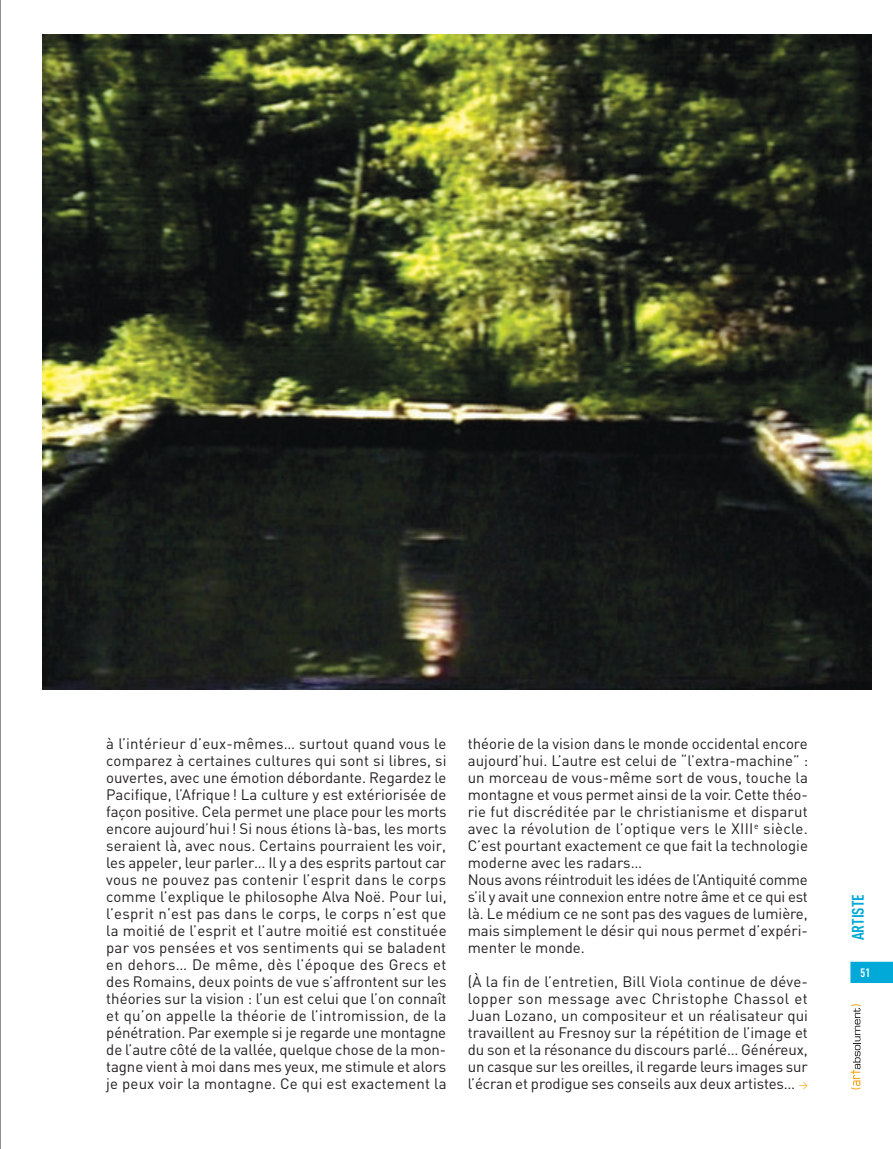
<style>
.page{position:relative;width:893px;height:1149px;background:#fff}
.page>*{position:absolute;margin:0;border:0;box-sizing:border-box;transform-origin:0 0}
.t1{font:700 16.5px "DIN Cond";color:#00a9d7}
.t2{font:15px/17px "DIN";color:#231f20;text-align:justify}
.t3{font:700 12px "DIN Cond";color:#fff}
.t4{font:9px "DIN";color:#f9a51b}
</style>
<div class="page">
<div style="left:850px;top:961px;width:43px;height:21px;background:#00a9d7"></div>
<svg style="left:850px;top:1004px;width:11px;height:85px"></svg>
<img style="left:43px;top:34px;width:829px;height:654px">
<hr style="left:0;top:0;width:1px;height:1148px;background:#231f20">
<p class="t2" style="left:106px;top:736px;width:342px">à l’intérieur d’eux-mêmes… surtout quand vous le comparez à certaines cultures qui sont si libres, si ouvertes, avec une émotion débordante. Regardez le Pacifique, l’Afrique ! La culture y est extériorisée de façon positive. Cela permet une place pour les morts encore aujourd’hui ! Si nous étions là-bas, les morts seraient là, avec nous. Certains pourraient les voir, les appeler, leur parler… Il y a des esprits partout car vous ne pouvez pas contenir l’esprit dans le corps comme l’explique le philosophe Alva Noë. Pour lui, l’esprit n’est pas dans le corps, le corps n’est que la moitié de l’esprit et l’autre moitié est constituée par vos pensées et vos sentiments qui se baladent en dehors… De même, dès l’époque des Grecs et des Romains, deux points de vue s’affrontent sur les théories sur la vision : l’un est celui que l’on connaît et qu’on appelle la théorie de l’intromission, de la pénétration. Par exemple si je regarde une montagne de l’autre côté de la vallée, quelque chose de la mon&shy;tagne vient à moi dans mes yeux, me stimule et alors je peux voir la montagne. Ce qui est exactement la</p>
<p class="t2" style="left:468px;top:736px;width:342px;text-align:left">théorie de la vision dans le monde occidental encore aujourd’hui. L’autre est celui de “l’extra-machine” : un morceau de vous-même sort de vous, touche la montagne et vous permet ainsi de la voir. Cette théo&shy;rie fut discréditée par le christianisme et disparut avec la révolution de l’optique vers le XIII<sup>e</sup> siècle.<br>C’est pourtant exactement ce que fait la technologie moderne avec les radars…<br>Nous avons réintroduit les idées de l’Antiquité comme s’il y avait une connexion entre notre âme et ce qui est là. Le médium ce ne sont pas des vagues de lumière, mais simplement le désir qui nous permet d’expéri&shy;menter le monde.</p>
<p class="t2" style="left:468px;top:974px;width:342px">(À la fin de l’entretien, Bill Viola continue de déve&shy;lopper son message avec Christophe Chassol et Juan Lozano, un compositeur et un réalisateur qui travaillent au Fresnoy sur la répétition de l’image et du son et la résonance du discours parlé… Généreux, un casque sur les oreilles, il regarde leurs images sur l’écran et prodigue ses conseils aux deux artistes…</p>
<p class="t4" style="left:799px;top:1081px;width:11px">&gt;</p>
<p class="t1" style="left:852px;top:940px;width:48px;rotate:-90deg">ARTISTE</p>
<p class="t3" style="left:860px;top:968px;width:11px">51</p>
</div>
